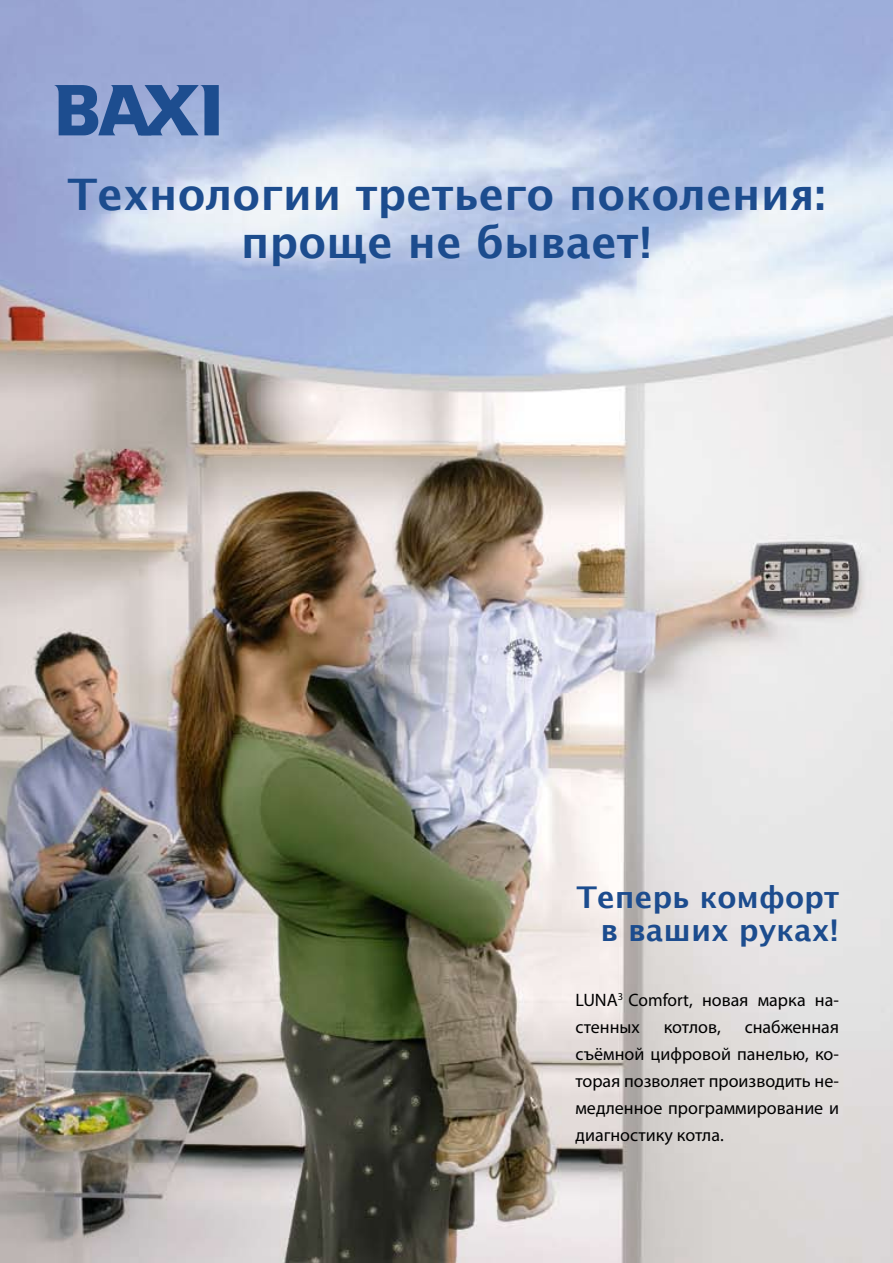
<style>
.page{position:relative;width:893px;height:1263px;background:#fff}
.page>*{position:absolute;margin:0;border:0;box-sizing:border-box;transform-origin:0 0}
.t1{font:700 43.5px/48px "Lucida Grande";color:#1c4c8e;text-align:center}
.t2{font:700 30px/33px "Lucida Grande";color:#1c4c8e;text-align:right}
.t3{font:18px/27px "Myriad Pro";color:#000}
</style>
<div class="page">
<img style="left:0;top:0;width:893px;height:1263px">
<svg style="left:54px;top:85px;width:165px;height:50px"></svg>
<h1 class="t1" style="left:68px;top:170px;width:759px">Технологии третьего поколения: проще не бывает!</h1>
<h2 class="t2" style="left:577px;top:881px;width:264px">Теперь комфорт в ваших руках!</h2>
<p class="t3" style="left:575px;top:986px;width:265px">LUNA<sup>3</sup> Comfort, новая марка на&shy;стенных</p>
<p class="t3" style="left:575px;top:1013px;width:265px;text-align:justify;text-indent:169px">снабженная съёмной цифровой панелью, ко&shy;торая позволяет производить не&shy;медленное программирование и диагностику котла.</p>
<p class="t3" style="left:664px;top:1013px;width:59px">котлов,</p>
</div>
